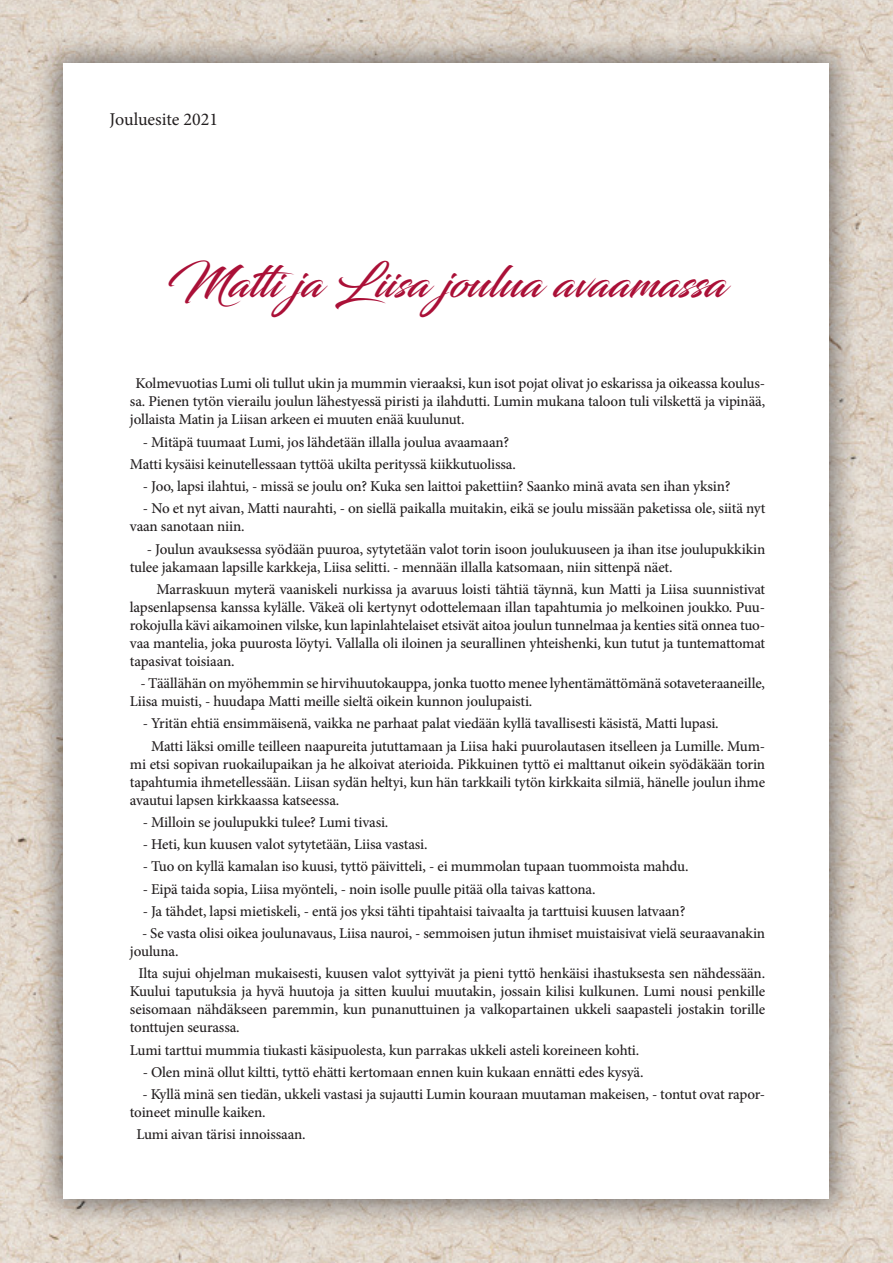
<style>
.page{position:relative;width:893px;height:1263px;background:#fff}
.page>*{position:absolute;margin:0;border:0;box-sizing:border-box;transform-origin:0 0}
.t1{font:43.5px "Blacksword";letter-spacing:.01em;color:#aa1037}
.t2{font:18px "Minion Pro";color:#231f20}
.t3{font:500 15px/18px "Minion Pro";letter-spacing:-.01em;color:#231f20}
</style>
<div class="page">
<img style="left:0;top:0;width:893px;height:1263px">
<div style="left:31px;top:31px;width:831px;height:1201px;background:#231f20;opacity:.56"></div>
<div style="left:64px;top:64px;width:765px;height:1135px;background:#fff"></div>
<p class="t2" style="left:109px;top:107px;width:110px">Jouluesite 2021</p>
<h1 class="t1" style="left:167px;top:256px;width:561px">Matti ja Liisa joulua avaamassa</h1>
<p class="t3" style="left:130px;top:375px;width:637px;text-align:justify;text-indent:6px">Kolmevuotias Lumi oli tullut ukin ja mummin vieraaksi, kun isot pojat olivat jo eskarissa ja oikeassa koulus&shy;sa. Pienen tytön vierailu joulun lähestyessä piristi ja ilahdutti. Lumin mukana taloon tuli vilskettä ja vipinää, jollaista Matin ja Liisan arkeen ei muuten enää kuulunut.</p>
<p class="t3" style="left:130px;top:431px;width:387px;line-height:22.2px;text-align:center">- Mitäpä tuumaat Lumi, jos lähdetään illalla joulua avaamaan?<br>Matti kysäisi keinutellessaan tyttöä ukilta perityssä kiikkutuolissa.</p>
<p class="t3" style="left:143px;top:477px;width:589px">- Joo, lapsi ilahtui, - missä se joulu on? Kuka sen laittoi pakettiin? Saanko minä avata sen ihan yksin?</p>
<p class="t3" style="left:130px;top:499px;width:637px;text-indent:13px">- No et nyt aivan, Matti naurahti, - on siellä paikalla muitakin, eikä se joulu missään paketissa ole, siitä nyt vaan sanotaan niin.</p>
<p class="t3" style="left:130px;top:540px;width:637px;text-indent:17px">- Joulun avauksessa syödään puuroa, sytytetään valot torin isoon joulukuuseen ja ihan itse joulupukkikin tulee jakamaan lapsille karkkeja, Liisa selitti. - mennään illalla katsomaan, niin sittenpä näet.</p>
<p class="t3" style="left:130px;top:580px;width:637px;text-align:justify;text-indent:27px">Marraskuun myterä vaaniskeli nurkissa ja avaruus loisti tähtiä täynnä, kun Matti ja Liisa suunnistivat lapsenlapsensa kanssa kylälle. Väkeä oli kertynyt odottelemaan illan tapahtumia jo melkoinen joukko. Puu&shy;rokojulla kävi aikamoinen vilske, kun lapinlahtelaiset etsivät aitoa joulun tunnelmaa ja kenties sitä onnea tuo&shy;vaa mantelia, joka puurosta löytyi. Vallalla oli iloinen ja seurallinen yhteishenki, kun tutut ja tuntemattomat tapasivat toisiaan.</p>
<p class="t3" style="left:130px;top:674px;width:637px;text-indent:10px">- Täällähän on myöhemmin se hirvihuutokauppa, jonka tuotto menee lyhentämättömänä sotaveteraaneille,<br>Liisa muisti, - huudapa Matti meille sieltä oikein kunnon joulupaisti.</p>
<p class="t3" style="left:151px;top:712px;width:616px;line-height:22.2px;text-indent:-8px">- Yritän ehtiä ensimmäisenä, vaikka ne parhaat palat viedään kyllä tavallisesti käsistä, Matti lupasi.<br>Matti läksi omille teilleen naapureita jututtamaan ja Liisa haki puurolautasen itselleen ja Lumille. Mum-</p>
<p class="t3" style="left:130px;top:755px;width:637px;text-align:justify">mi etsi sopivan ruokailupaikan ja he alkoivat aterioida. Pikkuinen tyttö ei malttanut oikein syödäkään torin tapahtumia ihmetellessään. Liisan sydän heltyi, kun hän tarkkaili tytön kirkkaita silmiä, hänelle joulun ihme avautui lapsen kirkkaassa katseessa.</p>
<p class="t3" style="left:143px;top:813px;width:247px">- Milloin se joulupukki tulee? Lumi tivasi.</p>
<p class="t3" style="left:143px;top:835px;width:286px">- Heti, kun kuusen valot sytytetään, Liisa vastasi.</p>
<p class="t3" style="left:143px;top:857px;width:547px">- Tuo on kyllä kamalan iso kuusi, tyttö päivitteli, - ei mummolan tupaan tuommoista mahdu.</p>
<p class="t3" style="left:143px;top:880px;width:454px">- Eipä taida sopia, Liisa myönteli, - noin isolle puulle pitää olla taivas kattona.</p>
<p class="t3" style="left:143px;top:902px;width:544px">- Ja tähdet, lapsi mietiskeli, - entä jos yksi tähti tipahtaisi taivaalta ja tarttuisi kuusen latvaan?</p>
<p class="t3" style="left:130px;top:924px;width:637px;text-indent:12px">- Se vasta olisi oikea joulunavaus, Liisa nauroi, - semmoisen jutun ihmiset muistaisivat vielä seuraavanakin jouluna.</p>
<p class="t3" style="left:130px;top:964px;width:637px;text-align:justify;text-indent:9px">Ilta sujui ohjelman mukaisesti, kuusen valot syttyivät ja pieni tyttö henkäisi ihastuksesta sen nähdessään.<br>Kuului taputuksia ja hyvä huutoja ja sitten kuului muutakin, jossain kilisi kulkunen. Lumi nousi penkille seisomaan nähdäkseen paremmin, kun punanuttuinen ja valkopartainen ukkeli saapasteli jostakin torille tonttujen seurassa.</p>
<p class="t3" style="left:130px;top:1041px;width:511px">Lumi tarttui mummia tiukasti käsipuolesta, kun parrakas ukkeli asteli koreineen kohti.</p>
<p class="t3" style="left:143px;top:1063px;width:502px">- Olen minä ollut kiltti, tyttö ehätti kertomaan ennen kuin kukaan ennätti edes kysyä.</p>
<p class="t3" style="left:130px;top:1085px;width:637px;text-indent:13px">- Kyllä minä sen tiedän, ukkeli vastasi ja sujautti Lumin kouraan muutaman makeisen, - tontut ovat rapor&shy;toineet minulle kaiken.</p>
<p class="t3" style="left:136px;top:1125px;width:171px">Lumi aivan tärisi innoissaan.</p>
</div>
